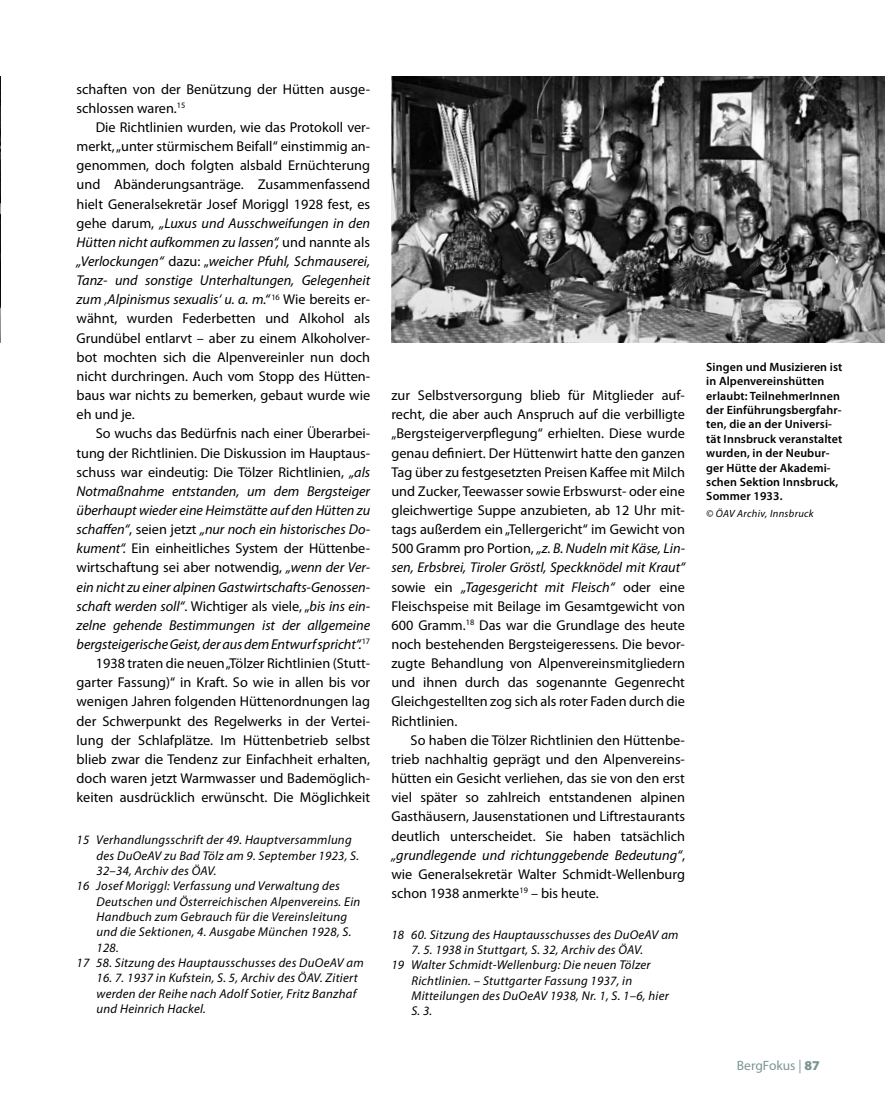
<style>
.page{position:relative;width:885px;height:1098px;background:#fff}
.page>*{position:absolute;margin:0;border:0;box-sizing:border-box;transform-origin:0 0}
.t1{font:14.25px "Myriad Pro";color:#000}
.t2{font:italic 14.25px "Myriad Pro";letter-spacing:-.005em;color:#000}
.t3{font:13.5px "Myriad Pro";color:#7b9595}
.t4{font:italic 12.75px/15.3px "Myriad Pro";letter-spacing:.02em;color:#000;text-align:justify}
.t5{font:600 12px/14.4px "Myriad Pro";letter-spacing:.01em;color:#000}
.t6{font:italic 10.5px "Myriad Pro";letter-spacing:.03em;color:#000}
.s1{font-style:normal}
.s2{font-style:italic}
.s3{font-weight:900}
</style>
<div class="page">
<img style="left:391px;top:77px;width:493px;height:265px">
<img style="left:0;top:77px;width:1px;height:265px">
<p class="t1" style="left:77px;top:81px;width:295px">schaften von der Benützung der Hütten ausge-</p>
<p class="t1" style="left:77px;top:100px;width:110px">schlossen waren.<sup>15</sup></p>
<p class="t1" style="left:96px;top:119px;width:276px">Die Richtlinien wurden, wie das Protokoll ver-</p>
<p class="t1" style="left:77px;top:138px;width:295px">merkt, „unter stürmischem Beifall“ einstimmig an-</p>
<p class="t1" style="left:77px;top:158px;width:295px">genommen, doch folgten alsbald Ernüchterung</p>
<p class="t1" style="left:77px;top:177px;width:295px">und Abänderungsanträge. Zusammenfassend</p>
<p class="t1" style="left:77px;top:196px;width:295px">hielt Generalsekretär Josef Moriggl 1928 fest, es</p>
<p class="t2" style="left:77px;top:215px;width:295px"><span class="s1">gehe darum,</span> „Luxus und Ausschweifungen in den</p>
<p class="t2" style="left:77px;top:234px;width:295px">Hütten nicht aufkommen zu lassen“, <span class="s1">und nannte als</span></p>
<p class="t2" style="left:77px;top:253px;width:295px">„Verlockungen“ <span class="s1">dazu: „</span>weicher Pfuhl, Schmauserei,</p>
<p class="t2" style="left:77px;top:272px;width:295px">Tanz- und sonstige Unterhaltungen, Gelegenheit</p>
<p class="t2" style="left:77px;top:292px;width:295px">zum ‚Alpinismus sexualis‘ u. a. m.“ <sup>16</sup> <span class="s1">Wie bereits er-</span></p>
<p class="t1" style="left:77px;top:311px;width:295px">wähnt, wurden Federbetten und Alkohol als</p>
<p class="t1" style="left:77px;top:330px;width:295px">Grundübel entlarvt – aber zu einem Alkoholver-</p>
<p class="t1" style="left:77px;top:349px;width:295px">bot mochten sich die Alpenvereinler nun doch</p>
<p class="t1" style="left:77px;top:368px;width:295px">nicht durchringen. Auch vom Stopp des Hütten-</p>
<p class="t1" style="left:77px;top:387px;width:295px">baus war nichts zu bemerken, gebaut wurde wie</p>
<p class="t1" style="left:77px;top:406px;width:60px">eh und je.</p>
<p class="t1" style="left:96px;top:425px;width:276px">So wuchs das Bedürfnis nach einer Überarbei-</p>
<p class="t1" style="left:77px;top:445px;width:295px">tung der Richtlinien. Die Diskussion im Hauptaus-</p>
<p class="t1" style="left:77px;top:464px;width:295px">schuss war eindeutig: Die Tölzer Richtlinien, <span class="s2">„als</span></p>
<p class="t2" style="left:77px;top:483px;width:295px">Notmaßnahme entstanden, um dem Bergsteiger</p>
<p class="t2" style="left:77px;top:502px;width:295px">überhaupt wieder eine Heimstätte auf den Hütten zu</p>
<p class="t2" style="left:77px;top:521px;width:295px">schaffen“<span class="s1">, seien jetzt</span> „nur noch ein historisches Do-</p>
<p class="t1" style="left:77px;top:540px;width:295px"><span class="s2">kument“.</span> Ein einheitliches System der Hüttenbe-</p>
<p class="t1" style="left:77px;top:559px;width:295px">wirtschaftung sei aber notwendig, <span class="s2">„wenn der Ver-</span></p>
<p class="t2" style="left:77px;top:579px;width:295px">ein nicht zu einer alpinen Gastwirtschafts-Genossen-</p>
<p class="t2" style="left:77px;top:598px;width:295px">schaft werden soll“<span class="s1">. Wichtiger als viele, „</span>bis ins ein-</p>
<p class="t2" style="left:77px;top:617px;width:295px">zelne gehende Bestimmungen ist der allgemeine</p>
<p class="t2" style="left:77px;top:636px;width:295px">bergsteigerische Geist, der aus dem Entwurf spricht“.<sup>17</sup></p>
<p class="t1" style="left:96px;top:655px;width:276px">1938 traten die neuen „Tölzer Richtlinien (Stutt-</p>
<p class="t1" style="left:77px;top:674px;width:295px">garter Fassung)“ in Kraft. So wie in allen bis vor</p>
<p class="t1" style="left:77px;top:693px;width:295px">wenigen Jahren folgenden Hüttenordnungen lag</p>
<p class="t1" style="left:77px;top:712px;width:295px">der Schwerpunkt des Regelwerks in der Vertei-</p>
<p class="t1" style="left:77px;top:732px;width:295px">lung der Schlafplätze. Im Hüttenbetrieb selbst</p>
<p class="t1" style="left:77px;top:751px;width:295px">blieb zwar die Tendenz zur Einfachheit erhalten,</p>
<p class="t1" style="left:77px;top:770px;width:295px">doch waren jetzt Warmwasser und Bademöglich-</p>
<p class="t1" style="left:77px;top:789px;width:295px">keiten ausdrücklich erwünscht. Die Möglichkeit</p>
<p class="t4" style="left:77px;top:832px;width:276px">15 Verhandlungsschrift der 49. Hauptversammlung</p>
<p class="t4" style="left:96px;top:847px;width:264px">des DuOeAV zu Bad Tölz am 9. September 1923, S.</p>
<p class="t4" style="left:96px;top:863px;width:121px">32–34, Archiv des ÖAV.</p>
<p class="t4" style="left:77px;top:878px;width:265px">16 Josef Moriggl: Verfassung und Verwaltung des</p>
<p class="t4" style="left:96px;top:893px;width:265px">Deutschen und Österreichischen Alpenvereins. Ein</p>
<p class="t4" style="left:96px;top:909px;width:252px">Handbuch zum Gebrauch für die Vereinsleitung</p>
<p class="t4" style="left:96px;top:924px;width:256px">und die Sektionen, 4. Ausgabe München 1928, S.</p>
<p class="t4" style="left:96px;top:939px;width:24px">128.</p>
<p class="t4" style="left:77px;top:954px;width:288px">17 58. Sitzung des Hauptausschusses des DuOeAV am</p>
<p class="t4" style="left:96px;top:970px;width:263px">16. 7. 1937 in Kufstein, S. 5, Archiv des ÖAV. Zitiert werden der Reihe nach Adolf Sotier, Fritz Banzhaf und Heinrich Hackel.</p>
<p class="t1" style="left:391px;top:387px;width:295px">zur Selbstversorgung blieb für Mitglieder auf-</p>
<p class="t1" style="left:391px;top:406px;width:295px">recht, die aber auch Anspruch auf die verbilligte</p>
<p class="t1" style="left:391px;top:425px;width:295px">„Bergsteigerverpflegung“ erhielten. Diese wurde</p>
<p class="t1" style="left:391px;top:445px;width:295px">genau definiert. Der Hüttenwirt hatte den ganzen</p>
<p class="t1" style="left:391px;top:464px;width:295px">Tag über zu festgesetzten Preisen Kaffee mit Milch</p>
<p class="t1" style="left:391px;top:483px;width:295px">und Zucker, Teewasser sowie Erbswurst- oder eine</p>
<p class="t1" style="left:391px;top:502px;width:295px">gleichwertige Suppe anzubieten, ab 12 Uhr mit-</p>
<p class="t1" style="left:391px;top:521px;width:295px">tags außerdem ein „Tellergericht“ im Gewicht von</p>
<p class="t2" style="left:391px;top:540px;width:295px"><span class="s1">500 Gramm pro Portion,</span> „z. B. Nudeln mit Käse, Lin-</p>
<p class="t2" style="left:391px;top:559px;width:295px">sen, Erbsbrei, Tiroler Gröstl, Speckknödel mit Kraut“</p>
<p class="t2" style="left:391px;top:579px;width:295px"><span class="s1">sowie ein</span> „Tagesgericht mit Fleisch“ <span class="s1">oder eine</span></p>
<p class="t1" style="left:391px;top:598px;width:295px">Fleischspeise mit Beilage im Gesamtgewicht von</p>
<p class="t1" style="left:391px;top:617px;width:295px">600 Gramm.<sup>18</sup> Das war die Grundlage des heute</p>
<p class="t1" style="left:391px;top:636px;width:295px">noch bestehenden Bergsteigeressens. Die bevor-</p>
<p class="t1" style="left:391px;top:655px;width:295px">zugte Behandlung von Alpenvereinsmitgliedern</p>
<p class="t1" style="left:391px;top:674px;width:295px">und ihnen durch das sogenannte Gegenrecht</p>
<p class="t1" style="left:391px;top:693px;width:295px">Gleichgestellten zog sich als roter Faden durch die</p>
<p class="t1" style="left:391px;top:712px;width:68px">Richtlinien.</p>
<p class="t1" style="left:410px;top:732px;width:276px">So haben die Tölzer Richtlinien den Hüttenbe-</p>
<p class="t1" style="left:391px;top:751px;width:295px">trieb nachhaltig geprägt und den Alpenvereins-</p>
<p class="t1" style="left:391px;top:770px;width:295px">hütten ein Gesicht verliehen, das sie von den erst</p>
<p class="t1" style="left:391px;top:789px;width:295px">viel später so zahlreich entstandenen alpinen</p>
<p class="t1" style="left:391px;top:808px;width:295px">Gasthäusern, Jausenstationen und Liftrestaurants</p>
<p class="t1" style="left:391px;top:827px;width:295px">deutlich unterscheidet. Sie haben tatsächlich</p>
<p class="t2" style="left:391px;top:847px;width:295px">„grundlegende und richtunggebende Bedeutung“<span class="s1">,</span></p>
<p class="t1" style="left:391px;top:866px;width:295px">wie Generalsekretär Walter Schmidt-Wellenburg</p>
<p class="t1" style="left:391px;top:885px;width:209px">schon 1938 anmerkte<sup>19</sup> – bis heute.</p>
<p class="t4" style="left:391px;top:926px;width:288px">18 60. Sitzung des Hauptausschusses des DuOeAV am</p>
<p class="t4" style="left:411px;top:942px;width:233px">7. 5. 1938 in Stuttgart, S. 32, Archiv des ÖAV.</p>
<p class="t4" style="left:391px;top:957px;width:260px">19 Walter Schmidt-Wellenburg: Die neuen Tölzer</p>
<p class="t4" style="left:411px;top:972px;width:222px">Richtlinien. – Stuttgarter Fassung 1937, in</p>
<p class="t4" style="left:411px;top:988px;width:259px">Mitteilungen des DuOeAV 1938, Nr. 1, S. 1–6, hier</p>
<p class="t4" style="left:411px;top:1003px;width:22px">S. 3.</p>
<p class="t5" style="left:706px;top:359px;width:138px">Singen und Musizieren ist in Alpenvereinshütten erlaubt: TeilnehmerInnen der Einführungsbergfahr&shy;ten, die an der Universi&shy;tät Innsbruck veranstaltet wurden, in der Neubur&shy;ger Hütte der Akademi&shy;schen Sektion Innsbruck,<br>Sommer 1933.</p>
<p class="t6" style="left:706px;top:508px;width:109px">© ÖAV Archiv, Innsbruck</p>
<p class="t3" style="left:736px;top:1057px;width:85px">BergFokus | <span class="s3">87</span></p>
</div>
